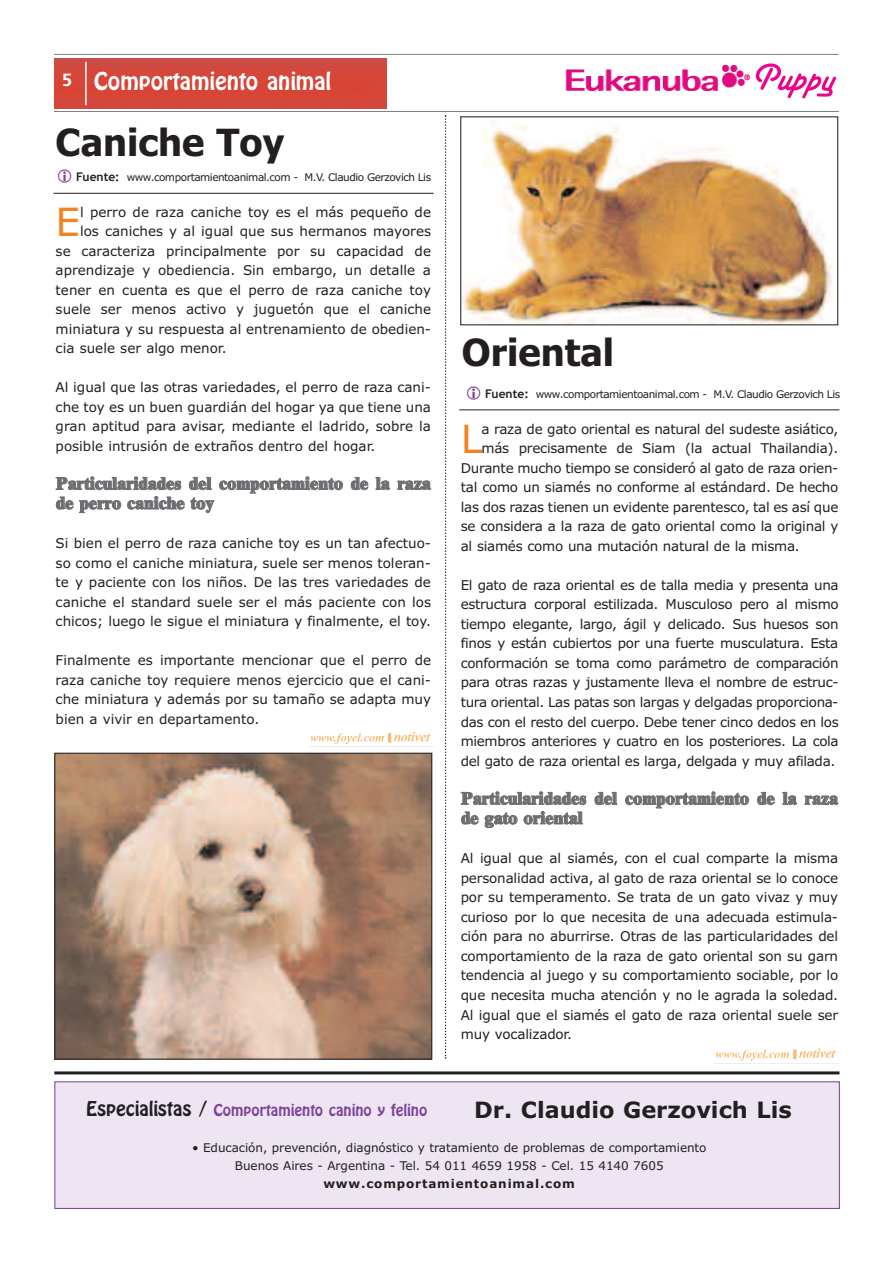
<style>
.page{position:relative;width:893px;height:1263px;background:#fff}
.page>*{position:absolute;margin:0;border:0;box-sizing:border-box;transform-origin:0 0}
.t1{font:39px "Verdana";color:#f58220}
.t2{font:700 37.5px "Tahoma";color:#231f20}
.t3{font:27px "Hobo D";color:#fff}
.t4{font:700 22.5px "Verdana";color:#231f20}
.t5{font:700 18px/19.5px "Nimbus Rom No 9 T Extr";color:#6c6d70}
.t6{font:18px "Hobo D";color:#7d449a}
.t7{font:13.5px/19.5px "Verdana";color:#231f20;text-align:justify}
.t8{font:13.5px "Verdana";letter-spacing:-.02em;color:#231f20}
.t9{font:12px/18px "Verdana";letter-spacing:-.005em;color:#231f20;text-align:center}
.t10{font:700 12px "Verdana";letter-spacing:.07em;color:#231f20}
.t11{font:10.5px "Verdana";letter-spacing:-.045em;color:#231f20}
.s1{font-family:"Charcoal CY";font-size:16.5px}
.s2{font-family:"Trebuchet MS";font-weight:700;font-size:12px}
.s3{font-size:22.5px;color:#231f20}
</style>
<div class="page">
<img style="left:54px;top:59px;width:333px;height:50px">
<hr style="left:54px;top:111px;width:785px;height:1px;background:#808285">
<hr style="left:54px;top:54px;width:784px;height:1px;background:#808285">
<img style="left:565px;top:64px;width:186px;height:27px">
<svg style="left:756px;top:63px;width:80px;height:35px"></svg>
<hr style="left:85px;top:62px;width:2px;height:43px;background:#fff">
<div style="left:55px;top:1082px;width:784px;height:126px;background:#ede6f2"></div>
<div style="left:54px;top:1081px;width:786px;height:128px;border:1px solid #7d449a"></div>
<hr style="left:54px;top:1071px;width:785px;height:3px;background:#231f20">
<hr style="left:53px;top:193px;width:381px;height:1px;background:#231f20">
<svg style="left:445px;top:115px;width:1px;height:944px"></svg>
<img style="left:56px;top:755px;width:374px;height:303px">
<div style="left:54px;top:753px;width:378px;height:307px;border:1px solid #231f20"></div>
<img style="left:462px;top:120px;width:371px;height:203px">
<div style="left:460px;top:116px;width:378px;height:209px;border:1px solid #231f20"></div>
<hr style="left:459px;top:409px;width:380px;height:1px;background:#231f20">
<svg style="left:716px;top:1048px;width:119px;height:12px"></svg>
<hr style="left:714px;top:1063px;width:125px;height:1px;background:#b2b3b7">
<svg style="left:310px;top:732px;width:120px;height:12px"></svg>
<hr style="left:309px;top:746px;width:125px;height:1px;background:#b2b3b7">
<h3 class="t3" style="left:62px;top:65px;width:270px"><span class="s1">5</span> Comportamiento animal</h3>
<h2 class="t2" style="left:56px;top:121px;width:230px">Caniche Toy</h2>
<p class="t11" style="left:76px;top:171px;width:357px"><span class="s2">Fuente:</span> www.comportamientoanimal.com - M.V. Claudio Gerzovich Lis</p>
<h1 class="t1" style="left:56px;top:200px;width:26px">E</h1>
<p class="t7" style="left:80px;top:202px;width:353px">l perro de raza caniche toy es el más pequeño de</p>
<p class="t7" style="left:80px;top:222px;width:353px">los caniches y al igual que sus hermanos mayores</p>
<p class="t7" style="left:56px;top:241px;width:377px">se caracteriza principalmente por su capacidad de</p>
<p class="t7" style="left:56px;top:261px;width:377px">aprendizaje y obediencia. Sin embargo, un detalle a</p>
<p class="t7" style="left:56px;top:280px;width:377px">tener en cuenta es que el perro de raza caniche toy</p>
<p class="t7" style="left:56px;top:300px;width:377px">suele ser menos activo y juguetón que el caniche</p>
<p class="t7" style="left:56px;top:319px;width:377px">miniatura y su respuesta al entrenamiento de obedien-</p>
<p class="t7" style="left:56px;top:339px;width:173px">cia suele ser algo menor.</p>
<p class="t7" style="left:56px;top:378px;width:377px">Al igual que las otras variedades, el perro de raza cani&shy;che toy es un buen guardián del hogar ya que tiene una gran aptitud para avisar, mediante el ladrido, sobre la posible intrusión de extraños dentro del hogar.</p>
<h3 class="t5" style="left:56px;top:473px;width:376px">Particularidades del comportamiento de la raza de perro caniche toy</h3>
<p class="t7" style="left:56px;top:534px;width:377px">Si bien el perro de raza caniche toy es un tan afectuo&shy;so como el caniche miniatura, suele ser menos toleran&shy;te y paciente con los niños. De las tres variedades de caniche el standard suele ser el más paciente con los chicos; luego le sigue el miniatura y finalmente, el toy.</p>
<p class="t7" style="left:56px;top:651px;width:377px">Finalmente es importante mencionar que el perro de raza caniche toy requiere menos ejercicio que el cani&shy;che miniatura y además por su tamaño se adapta muy bien a vivir en departamento.</p>
<h2 class="t2" style="left:462px;top:331px;width:154px">Oriental</h2>
<p class="t11" style="left:485px;top:388px;width:357px"><span class="s2">Fuente:</span> www.comportamientoanimal.com - M.V. Claudio Gerzovich Lis</p>
<h1 class="t1" style="left:461px;top:417px;width:23px">L</h1>
<p class="t8" style="left:482px;top:421px;width:358px">a raza de gato oriental es natural del sudeste asiático,</p>
<p class="t8" style="left:482px;top:440px;width:358px">más precisamente de Siam (la actual Thailandia).</p>
<p class="t8" style="left:461px;top:460px;width:379px">Durante mucho tiempo se consideró al gato de raza orien-</p>
<p class="t8" style="left:461px;top:480px;width:379px">tal como un siamés no conforme al estándard. De hecho</p>
<p class="t8" style="left:461px;top:499px;width:379px">las dos razas tienen un evidente parentesco, tal es así que</p>
<p class="t8" style="left:461px;top:519px;width:379px">se considera a la raza de gato oriental como la original y</p>
<p class="t8" style="left:461px;top:538px;width:341px">al siamés como una mutación natural de la misma.</p>
<p class="t7" style="left:461px;top:575px;width:379px">El gato de raza oriental es de talla media y presenta una estructura corporal estilizada. Musculoso pero al mismo tiempo elegante, largo, ágil y delicado. Sus huesos son finos y están cubiertos por una fuerte musculatura. Esta conformación se toma como parámetro de comparación para otras razas y justamente lleva el nombre de estruc&shy;tura oriental. Las patas son largas y delgadas proporciona&shy;das con el resto del cuerpo. Debe tener cinco dedos en los miembros anteriores y cuatro en los posteriores. La cola del gato de raza oriental es larga, delgada y muy afilada.</p>
<h3 class="t5" style="left:461px;top:788px;width:378px">Particularidades del comportamiento de la raza de gato oriental</h3>
<p class="t7" style="left:461px;top:849px;width:379px">Al igual que al siamés, con el cual comparte la misma personalidad activa, al gato de raza oriental se lo conoce por su temperamento. Se trata de un gato vivaz y muy curioso por lo que necesita de una adecuada estimula&shy;ción para no aburrirse. Otras de las particularidades del comportamiento de la raza de gato oriental son su garn tendencia al juego y su comportamiento sociable, por lo que necesita mucha atención y no le agrada la soledad.<br>Al igual que el siamés el gato de raza oriental suele ser muy vocalizador.</p>
<h3 class="t6" style="left:86px;top:1099px;width:343px"><span class="s3">Especialistas /</span> Comportamiento canino y felino</h3>
<h3 class="t4" style="left:474px;top:1097px;width:319px">Dr. Claudio Gerzovich Lis</h3>
<p class="t9" style="left:192px;top:1138px;width:516px">• Educación, prevención, diagnóstico y tratamiento de problemas de comportamiento<br>Buenos Aires - Argentina - Tel. 54 011 4659 1958 - Cel. 15 4140 7605</p>
<p class="t10" style="left:323px;top:1176px;width:253px">www.comportamientoanimal.com</p>
</div>
